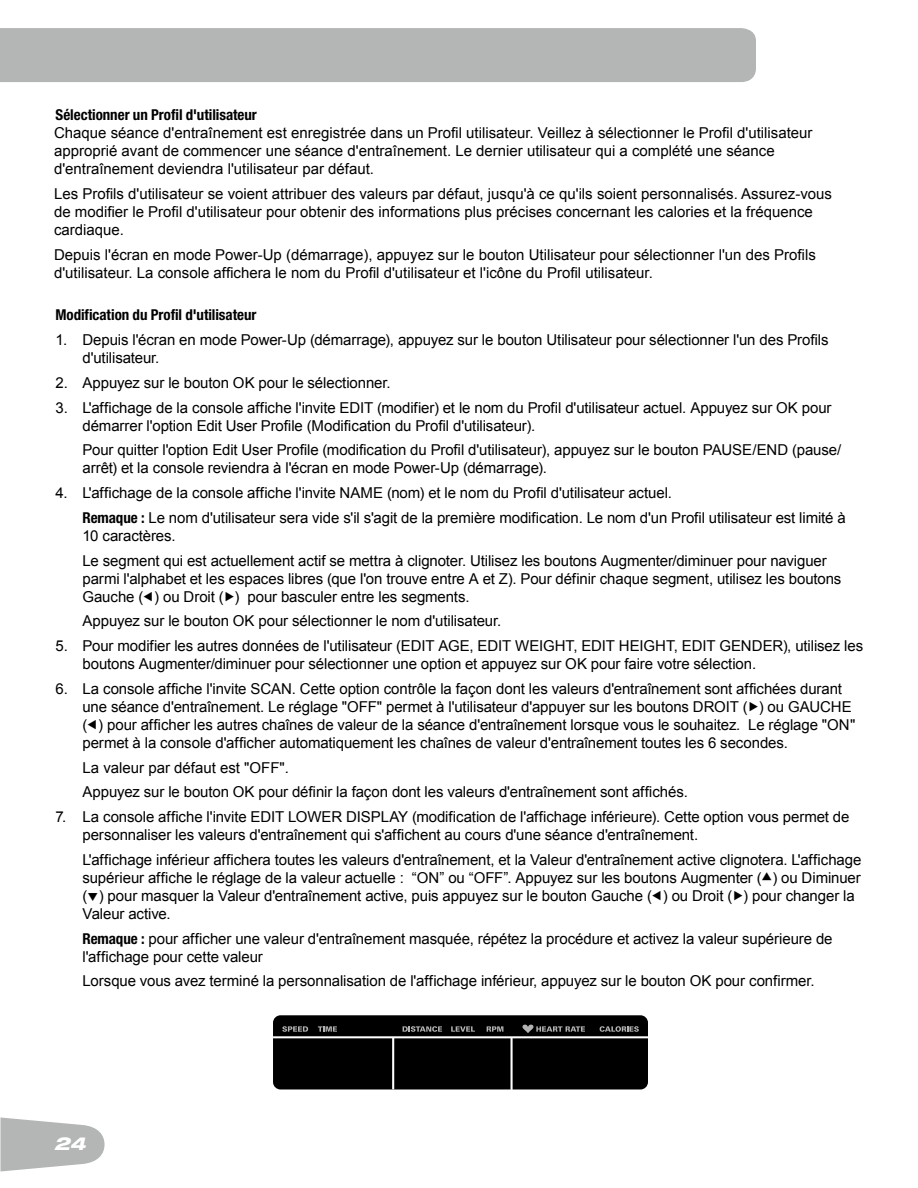
<style>
.page{position:relative;width:918px;height:1188px;background:#fff}
.page>*{position:absolute;margin:0;border:0;box-sizing:border-box;transform-origin:0 0}
.t1{font:italic 800 expanded 18px "Helvetica Neue";color:#fff}
.t2{font:15px/18px "Arial";letter-spacing:-.005em;color:#000}
.t3{font:700 condensed 15px "Helvetica Neue";letter-spacing:-.005em;color:#000}
.s1{font-family:"Helvetica Neue";font-weight:700;font-stretch:condensed}
</style>
<div class="page">
<div style="left:0;top:28px;width:756px;height:54px;background:#b4b5b5"></div>
<svg style="left:0;top:1118px;width:105px;height:54px"></svg>
<hr style="left:261px;top:1007px;width:1px;height:92px;background:#c0c0c0">
<hr style="left:261px;top:1007px;width:397px;height:1px;background:#c0c0c0">
<hr style="left:917px;top:1007px;width:1px;height:92px;background:#c0c0c0">
<hr style="left:261px;top:1187px;width:397px;height:1px;background:#c0c0c0">
<div style="left:273px;top:1015px;width:375px;height:74px;background:#000;border-radius:7px"></div>
<svg style="left:273px;top:1025px;width:375px;height:65px"></svg>
<p class="t3" style="left:56px;top:106px;width:203px">Sélectionner un Profil d'utilisateur</p>
<p class="t2" style="left:54px;top:124px;width:760px">Chaque séance d'entraînement est enregistrée dans un Profil utilisateur. Veillez à sélectionner le Profil d'utilisateur approprié avant de commencer une séance d'entraînement. Le dernier utilisateur qui a complété une séance d'entraînement deviendra l'utilisateur par défaut.</p>
<p class="t2" style="left:54px;top:185px;width:780px">Les Profils d'utilisateur se voient attribuer des valeurs par défaut, jusqu'à ce qu'ils soient personnalisés. Assurez-vous de modifier le Profil d'utilisateur pour obtenir des informations plus précises concernant les calories et la fréquence cardiaque.</p>
<p class="t2" style="left:54px;top:246px;width:763px">Depuis l'écran en mode Power-Up (démarrage), appuyez sur le bouton Utilisateur pour sélectionner l'un des Profils d'utilisateur. La console affichera le nom du Profil d'utilisateur et l'icône du Profil utilisateur.</p>
<p class="t3" style="left:56px;top:306px;width:203px">Modification du Profil d'utilisateur</p>
<p class="t2" style="left:83px;top:331px;width:748px;text-indent:-27px">1. Depuis l'écran en mode Power-Up (démarrage), appuyez sur le bouton Utilisateur pour sélectionner l'un des Profils d'utilisateur.</p>
<p class="t2" style="left:56px;top:374px;width:337px">2. Appuyez sur le bouton OK pour le sélectionner.</p>
<p class="t2" style="left:83px;top:399px;width:751px;text-indent:-27px">3. L'affichage de la console affiche l'invite EDIT (modifier) et le nom du Profil d'utilisateur actuel. Appuyez sur OK pour démarrer l'option Edit User Profile (Modification du Profil d'utilisateur).</p>
<p class="t2" style="left:83px;top:441px;width:760px">Pour quitter l'option Edit User Profile (modification du Profil d'utilisateur), appuyez sur le bouton PAUSE/END (pause/ arrêt) et la console reviendra à l'écran en mode Power-Up (démarrage).</p>
<p class="t2" style="left:83px;top:481px;width:765px;line-height:24.8px;text-indent:-27px">4. L'affichage de la console affiche l'invite NAME (nom) et le nom du Profil d'utilisateur actuel.<br><span class="s1">Remaque :</span> Le nom d'utilisateur sera vide s'il s'agit de la première modification. Le nom d'un Profil utilisateur est limité à</p>
<p class="t2" style="left:83px;top:523px;width:746px;line-height:24.8px">10 caractères.<br>Le segment qui est actuellement actif se mettra à clignoter. Utilisez les boutons Augmenter/diminuer pour naviguer</p>
<p class="t2" style="left:83px;top:570px;width:760px">parmi l'alphabet et les espaces libres (que l'on trouve entre A et Z). Pour définir chaque segment, utilisez les boutons<br>Gauche ( ) ou Droit ( ) pour basculer entre les segments.</p>
<p class="t2" style="left:82px;top:612px;width:420px">Appuyez sur le bouton OK pour sélectionner le nom d'utilisateur.</p>
<p class="t2" style="left:82px;top:637px;width:782px;text-indent:-27px">5. Pour modifier les autres données de l'utilisateur (EDIT AGE, EDIT WEIGHT, EDIT HEIGHT, EDIT GENDER), utilisez les boutons Augmenter/diminuer pour sélectionner une option et appuyez sur OK pour faire votre sélection.</p>
<p class="t2" style="left:82px;top:680px;width:774px;text-indent:-27px">6. La console affiche l'invite SCAN. Cette option contrôle la façon dont les valeurs d'entraînement sont affichées durant une séance d'entraînement. Le réglage "OFF" permet à l'utilisateur d'appuyer sur les boutons DROIT ( ) ou GAUCHE ( ) pour afficher les autres chaînes de valeur de la séance d'entraînement lorsque vous le souhaitez. Le réglage "ON" permet à la console d'afficher automatiquement les chaînes de valeur d'entraînement toutes les 6 secondes.</p>
<p class="t2" style="left:82px;top:755px;width:607px;line-height:24.8px">La valeur par défaut est "OFF".<br>Appuyez sur le bouton OK pour définir la façon dont les valeurs d'entraînement sont affichés.</p>
<p class="t2" style="left:82px;top:808px;width:769px;text-indent:-27px">7. La console affiche l'invite EDIT LOWER DISPLAY (modification de l'affichage inférieure). Cette option vous permet de personnaliser les valeurs d'entraînement qui s'affichent au cours d'une séance d'entraînement.</p>
<p class="t2" style="left:82px;top:851px;width:780px">L'affichage inférieur affichera toutes les valeurs d'entraînement, et la Valeur d'entraînement active clignotera. L'affichage supérieur affiche le réglage de la valeur actuelle : “ON” ou “OFF”. Appuyez sur les boutons Augmenter ( ) ou Diminuer ( ) pour masquer la Valeur d'entraînement active, puis appuyez sur le bouton Gauche ( ) ou Droit ( ) pour changer la Valeur active.</p>
<p class="t2" style="left:82px;top:930px;width:752px"><span class="s1">Remaque :</span> pour afficher une valeur d'entraînement masquée, répétez la procédure et activez la valeur supérieure de l'affichage pour cette valeur</p>
<p class="t2" style="left:82px;top:972px;width:734px">Lorsque vous avez terminé la personnalisation de l'affichage inférieur, appuyez sur le bouton OK pour confirmer.</p>
<p class="t1" style="left:54px;top:1132px;width:33px">24</p>
</div>
